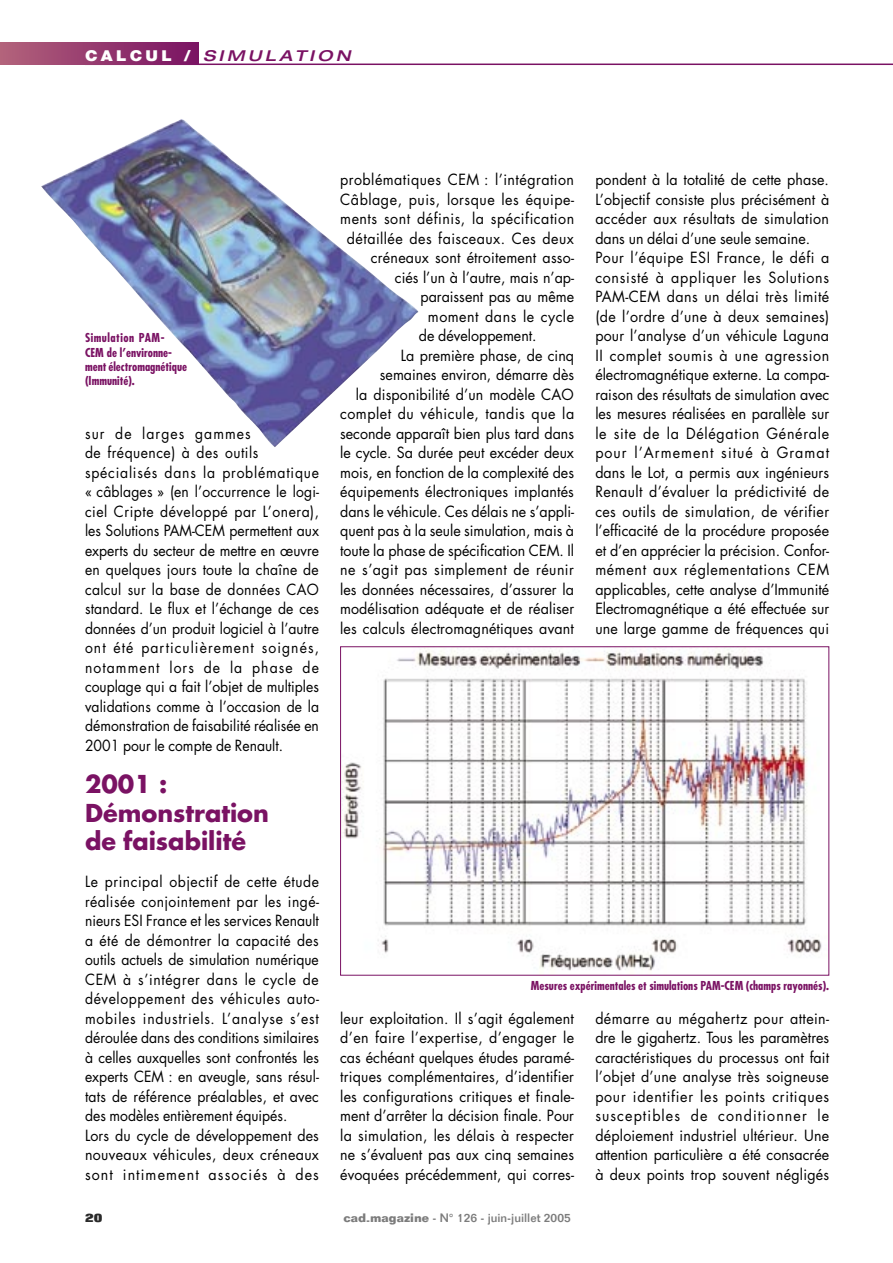
<style>
.page{position:relative;width:893px;height:1263px;background:#fff}
.page>*{position:absolute;margin:0;border:0;box-sizing:border-box;transform-origin:0 0}
.sous_titre{font:700 24px/28.5px "Futura";color:#7a1263}
.texte{font:15px/19.5px "Futura";letter-spacing:.01em;color:#000;text-align:justify;scale:.95 1}
.texte-2{font:15px/19.5px "Futura";letter-spacing:.01em;color:#000;scale:.93 1}
.texte-3{font:15px "Futura";letter-spacing:.035em;color:#000;scale:.95 1}
.texte-4{font:15px "Futura";letter-spacing:.03em;color:#000;scale:.95 1}
.t1{font:italic 500 expanded 15px "Helvetica Neue";letter-spacing:.2em;color:#7a1263;scale:1.1 1}
.legende{font:700 condensed 12px/14.4px "Futura";color:#7a1263}
.t2{font:500 12px "Folio";color:#7c7c7c}
.t3{font:800 12px "Folio";color:#2a2a2a}
.s1{font-weight:900;font-style:normal;font-stretch:normal;color:#fff}
.s2{font-weight:700}
</style>
<div class="page">
<hr style="left:85px;top:64px;width:808px;height:1px;background:#7a1263">
<div style="left:0;top:42px;width:199px;height:23px;background:linear-gradient(to right,#b2627b,#791162)"></div>
<img style="left:41px;top:119px;width:377px;height:328px">
<img style="left:342px;top:648px;width:480px;height:323px">
<div style="left:340px;top:646px;width:489px;height:329px;border:1px solid #7a1263"></div>
<p class="t1" style="left:85px;top:46px;width:243px"><span class="s1">CALCUL /</span> SIMULATION</p>
<p class="legende" style="left:85px;top:331px;width:103px">Simulation PAM-<br>CEM de l’environne&shy;ment électromagnétique (Immunité).</p>
<p class="texte-2" style="left:85px;top:423px;width:253px">sur de larges gammes<br>de fréquence) à des outils spécialisés dans la problématique « câblages » (en l’occurrence le logi&shy;ciel Cripte développé par L’onera), les Solutions PAM-CEM permettent aux experts du secteur de mettre en œuvre en quelques jours toute la chaîne de calcul sur la base de données CAO standard. Le flux et l’échange de ces données d’un produit logiciel à l’autre ont été particulièrement soignés, notamment lors de la phase de couplage qui a fait l’objet de multiples validations comme à l’occasion de la démonstration de faisabilité réalisée en 2001 pour le compte de Renault.</p>
<p class="sous_titre" style="left:85px;top:770px;width:186px">2001 :<br>Démonstration de faisabilité</p>
<p class="texte-2" style="left:85px;top:872px;width:253px;text-align:justify">Le principal objectif de cette étude réalisée conjointement par les ingé&shy;nieurs ESI France et les services Renault a été de démontrer la capacité des outils actuels de simulation numérique CEM à s’intégrer dans le cycle de développement des véhicules auto&shy;mobiles industriels. L’analyse s’est déroulée dans des conditions similaires à celles auxquelles sont confrontés les experts CEM : en aveugle, sans résul&shy;tats de référence préalables, et avec des modèles entièrement équipés.</p>
<p class="texte" style="left:85px;top:1125px;width:248px">Lors du cycle de développement des nouveaux véhicules, deux créneaux sont intimement associés à des</p>
<p class="texte-3" style="left:340px;top:170px;width:248px">problématiques CEM : l’intégration</p>
<p class="texte-3" style="left:340px;top:189px;width:248px">Câblage, puis, lorsque les équipe-</p>
<p class="texte-3" style="left:340px;top:209px;width:248px">ments sont définis, la spécification</p>
<p class="texte-4" style="left:347px;top:228px;width:240px">détaillée des faisceaux. Ces deux</p>
<p class="texte" style="left:371px;top:248px;width:215px">créneaux sont étroitement asso-</p>
<p class="texte" style="left:395px;top:267px;width:190px">ciés l’un à l’autre, mais n’ap-</p>
<p class="texte" style="left:420px;top:287px;width:163px">paraissent pas au même</p>
<p class="texte-3" style="left:428px;top:306px;width:155px">moment dans le cycle</p>
<p class="texte" style="left:419px;top:326px;width:125px">de développement.</p>
<p class="texte" style="left:340px;top:345px;width:248px;text-align:right">La première phase, de cinq<br>semaines environ, démarre dès<br>la disponibilité d’un modèle CAO complet du véhicule, tandis que la seconde apparaît bien plus tard dans le cycle. Sa durée peut excéder deux mois, en fonction de la complexité des équipements électroniques implantés dans le véhicule. Ces délais ne s’appli&shy;quent pas à la seule simulation, mais à toute la phase de spécification CEM. Il ne s’agit pas simplement de réunir les données nécessaires, d’assurer la modélisation adéquate et de réaliser les calculs électromagnétiques avant</p>
<p class="texte" style="left:595px;top:170px;width:248px">pondent à la totalité de cette phase.<br>L’objectif consiste plus précisément à accéder aux résultats de simulation dans un délai d’une seule semaine.</p>
<p class="texte" style="left:595px;top:248px;width:248px">Pour l’équipe ESI France, le défi a consisté à appliquer les Solutions PAM-CEM dans un délai très limité (de l’ordre d’une à deux semaines) pour l’analyse d’un véhicule Laguna II complet soumis à une agression électromagnétique externe. La compa&shy;raison des résultats de simulation avec les mesures réalisées en parallèle sur le site de la Délégation Générale pour l’Armement situé à Gramat dans le Lot, a permis aux ingénieurs Renault d’évaluer la prédictivité de ces outils de simulation, de vérifier l’efficacité de la procédure proposée et d’en apprécier la précision. Confor&shy;mément aux réglementations CEM applicables, cette analyse d’Immunité Electromagnétique a été effectuée sur une large gamme de fréquences qui</p>
<p class="legende" style="left:531px;top:978px;width:300px">Mesures expérimentales et simulations PAM-CEM (champs rayonnés).</p>
<p class="texte" style="left:340px;top:1008px;width:248px">leur exploitation. Il s’agit également d’en faire l’expertise, d’engager le cas échéant quelques études paramé&shy;triques complémentaires, d’identifier les configurations critiques et finale&shy;ment d’arrêter la décision finale. Pour la simulation, les délais à respecter ne s’évaluent pas aux cinq semaines évoquées précédemment, qui corres-</p>
<p class="texte" style="left:595px;top:1008px;width:248px">démarre au mégahertz pour attein&shy;dre le gigahertz. Tous les paramètres caractéristiques du processus ont fait l’objet d’une analyse très soigneuse pour identifier les points critiques susceptibles de conditionner le déploiement industriel ultérieur. Une attention particulière a été consacrée à deux points trop souvent négligés</p>
<p class="t3" style="left:85px;top:1210px;width:19px">20</p>
<p class="t2" style="left:344px;top:1210px;width:229px"><span class="s2">cad-magazine</span> - N° 126 - juin-juillet 2005</p>
</div>
